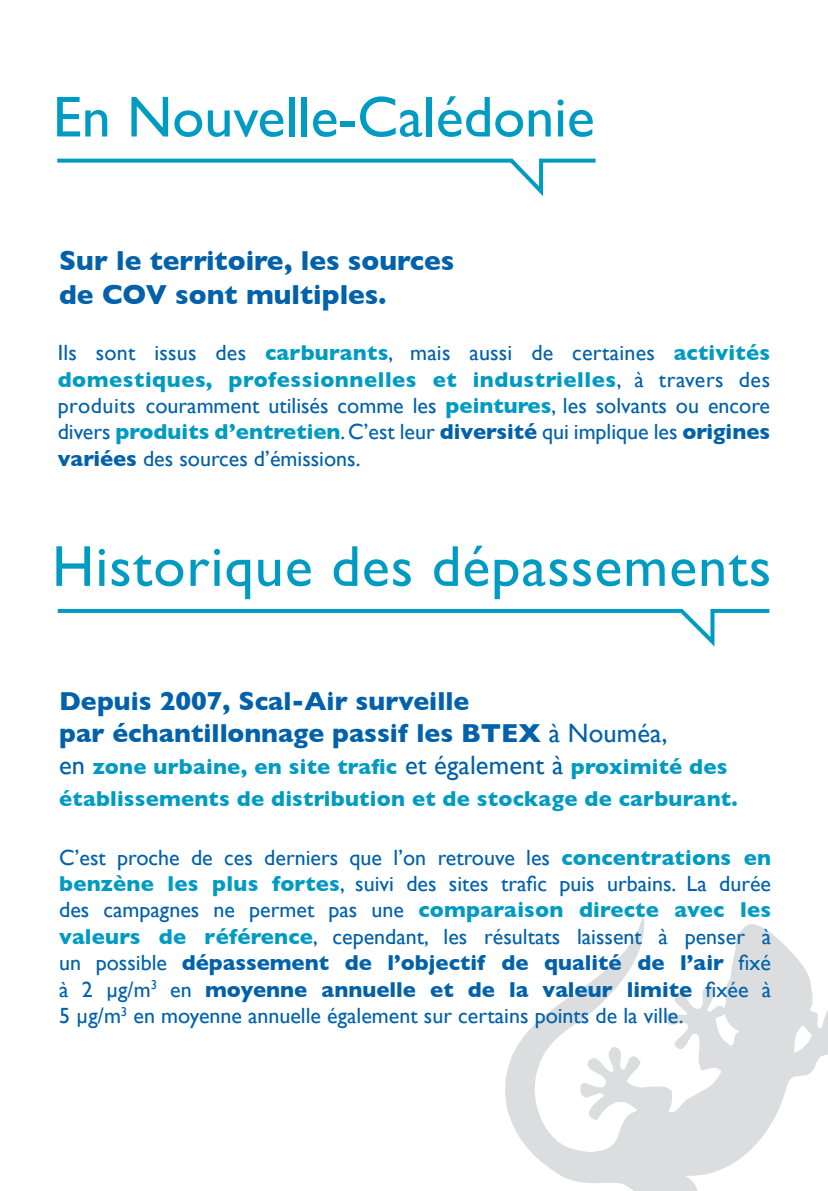
<style>
.page{position:relative;width:828px;height:1191px;background:#fff}
.page>*{position:absolute;margin:0;border:0;box-sizing:border-box;transform-origin:0 0}
.t1{font:58px "Gill Sans";letter-spacing:.02em;color:#009bc3}
.t2{font:58px "Gill Sans";color:#009bc3}
.t3{font:700 28px/33.6px "Gill Sans";color:#0161aa}
.t4{font:700 26.4px/31.8px "Gill Sans";color:#0161aa}
.t5{font:22px/26.4px "Gill Sans";color:#0161aa;text-align:justify}
.t6{font:700 22px/31.8px "Gill Sans";letter-spacing:.01em;color:#009bc3}
.s1{font-weight:700;color:#009bc3}
.s2{font-weight:700}
.s3{font-weight:400}
.s4{font-weight:400;font-size:26.4px;color:#0161aa}
</style>
<div class="page">
<svg style="left:505px;top:916px;width:323px;height:275px"></svg>
<svg style="left:57px;top:608px;width:713px;height:39px"></svg>
<svg style="left:57px;top:158px;width:539px;height:38px"></svg>
<h1 class="t2" style="left:53px;top:83px;width:543px">En Nouvelle-Calédonie</h1>
<p class="t3" style="left:59px;top:244px;width:397px">Sur le territoire, les sources de COV sont multiples.</p>
<p class="t5" style="left:58px;top:339px;width:714px">Ils sont issus des <span class="s1">carburants</span>, mais aussi de certaines <span class="s1">activités domestiques, professionnelles et industrielles</span>, à travers des produits couramment utilisés comme les <span class="s1">peintures</span>, les solvants ou encore divers <span class="s1">produits d’entretien</span>. C’est leur <span class="s2">diversité</span> qui implique les <span class="s2">origines variées</span> des sources d’émissions.</p>
<h1 class="t1" style="left:52px;top:532px;width:720px">Historique des dépassements</h1>
<p class="t4" style="left:59px;top:685px;width:610px">Depuis 2007, Scal-Air surveille<br>par échantillonnage passif les BTEX <span class="s3">à Nouméa,</span></p>
<p class="t6" style="left:59px;top:750px;width:680px"><span class="s4">en</span> zone urbaine, en site trafic <span class="s4">et également à</span> proximité des établissements de distribution et de stockage de carburant.</p>
<p class="t5" style="left:59px;top:843px;width:713px">C’est proche de ces derniers que l’on retrouve les <span class="s1">concentrations en benzène les plus fortes</span>, suivi des sites trafic puis urbains. La durée des campagnes ne permet pas une <span class="s1">comparaison directe avec les valeurs de référence</span>, cependant, les résultats laissent à penser à un possible <span class="s2">dépassement de l’objectif de qualité de l’air</span> fixé à 2 µg/m<sup>3</sup> en <span class="s2">moyenne annuelle et de la valeur limite</span> fixée à 5 µg/m<sup>3</sup> en moyenne annuelle également sur certains points de la ville.</p>
</div>
